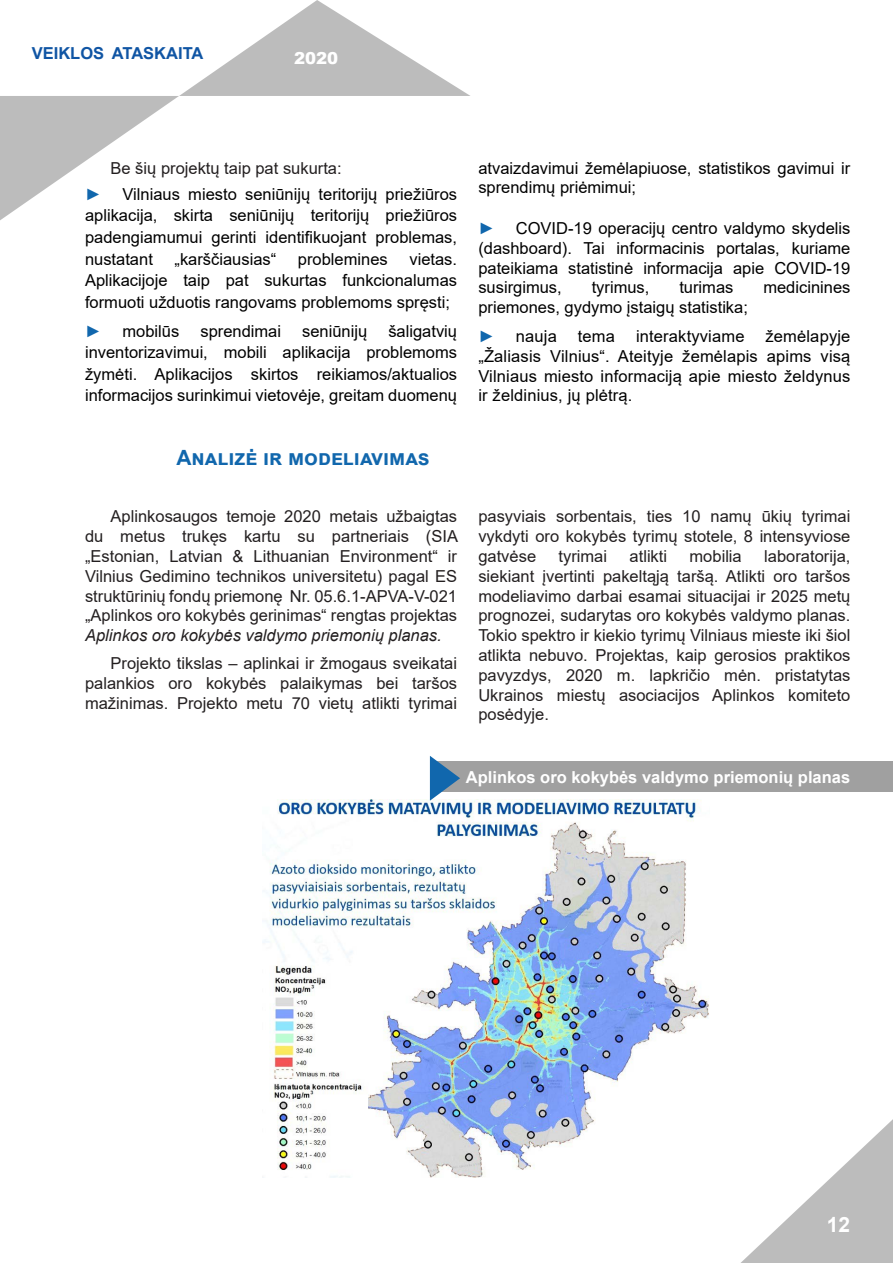
<style>
.page{position:relative;width:893px;height:1263px;background:#fff}
.page>*{position:absolute;margin:0;border:0;box-sizing:border-box;transform-origin:0 0}
.Poskyris{font:700 21px "Arial";color:#1167ad}
.t1{font:700 21px "Arial";color:#fff}
.Paprastas_tekstas{font:16.5px/19.8px "Arial";color:#231f20;text-align:justify}
.t2{font:16.5px/21.6px "Arial";color:#000;text-align:justify}
.t3{font:700 16.5px "Arial";color:#fff}
.t4{font:700 16.5px "Arial";color:#1055a4}
.t5{font:900 16.5px "Arial";color:#fff}
.t6{font:16.5px "Arial";color:#1167ad}
.s1{font-style:italic}
</style>
<div class="page">
<svg style="left:741px;top:1119px;width:152px;height:144px"></svg>
<svg style="left:0;top:0;width:470px;height:220px"></svg>
<img style="left:263px;top:799px;width:446px;height:379px">
<div style="left:436px;top:762px;width:457px;height:30px;background:#a0a0a0"></div>
<svg style="left:430px;top:756px;width:30px;height:45px"></svg>
<p class="t4" style="left:32px;top:41px;width:173px">VEIKLOS ATASKAITA</p>
<p class="t5" style="left:294px;top:46px;width:46px">2020</p>
<p class="Paprastas_tekstas" style="left:111px;top:158px;width:233px">Be šių projektų taip pat sukurta:</p>
<p class="t2" style="left:85px;top:183px;width:374px;text-indent:38px">Vilniaus miesto seniūnijų teritorijų priežiūros aplikacija, skirta seniūnijų teritorijų priežiūros padengiamumui gerinti identifikuojant problemas, nustatant</p>
<p class="t6" style="left:85px;top:183px;width:18px">►</p>
<p class="t2" style="left:175px;top:248px;width:103px">„karščiausias“</p>
<p class="t2" style="left:298px;top:248px;width:91px">problemines</p>
<p class="t2" style="left:85px;top:248px;width:374px;text-indent:324px">vietas.<br>Aplikacijoje taip pat sukurtas funkcionalumas formuoti užduotis rangovams problemoms spręsti;</p>
<p class="t6" style="left:85px;top:319px;width:18px">►</p>
<p class="t2" style="left:123px;top:320px;width:58px">mobilūs</p>
<p class="t2" style="left:200px;top:320px;width:82px">sprendimai</p>
<p class="t2" style="left:302px;top:320px;width:67px">seniūnijų</p>
<p class="t2" style="left:85px;top:320px;width:374px;text-indent:303px">šaligatvių inventorizavimui, mobili aplikacija problemoms žymėti. Aplikacijos skirtos reikiamos/aktualios informacijos surinkimui vietovėje, greitam duomenų</p>
<p class="Poskyris" style="left:176px;top:443px;width:255px">Analizė ir modeliavimas</p>
<p class="Paprastas_tekstas" style="left:85px;top:506px;width:374px;text-indent:26px">Aplinkosaugos temoje 2020 metais užbaigtas du metus trukęs kartu su partneriais (SIA „Estonian, Latvian &amp; Lithuanian Environment“ ir Vilnius Gedimino technikos universitetu) pagal ES struktūrinių fondų priemonę Nr. 05.6.1-APVA-V-021 „Aplinkos oro kokybės gerinimas“ rengtas projektas <span class="s1">Aplinkos oro kokybės valdymo priemonių planas.</span></p>
<p class="Paprastas_tekstas" style="left:85px;top:654px;width:374px;text-indent:26px">Projekto tikslas – aplinkai ir žmogaus sveikatai palankios oro kokybės palaikymas bei taršos mažinimas. Projekto metu 70 vietų atlikti tyrimai</p>
<p class="t2" style="left:478px;top:158px;width:374px;line-height:19.8px">atvaizdavimui žemėlapiuose, statistikos gavimui ir sprendimų priėmimui;</p>
<p class="t6" style="left:478px;top:217px;width:18px">►</p>
<p class="t2" style="left:478px;top:218px;width:374px;line-height:19.8px;text-indent:38px">COVID-19 operacijų centro valdymo skydelis (dashboard). Tai informacinis portalas, kuriame pateikiama statistinė informacija apie COVID-19 susirgimus,</p>
<p class="t2" style="left:592px;top:277px;width:59px">tyrimus,</p>
<p class="t2" style="left:679px;top:277px;width:56px">turimas</p>
<p class="t2" style="left:763px;top:277px;width:89px">medicinines</p>
<p class="t2" style="left:478px;top:297px;width:271px">priemones, gydymo įstaigų statistika;</p>
<p class="t6" style="left:478px;top:325px;width:18px">►</p>
<p class="t2" style="left:516px;top:325px;width:43px">nauja</p>
<p class="t2" style="left:578px;top:325px;width:39px">tema</p>
<p class="t2" style="left:636px;top:325px;width:110px">interaktyviame</p>
<p class="t2" style="left:478px;top:326px;width:374px;line-height:19.8px;text-indent:287px">žemėlapyje „Žaliasis Vilnius“. Ateityje žemėlapis apims visą Vilniaus miesto informaciją apie miesto želdynus ir želdinius, jų plėtrą.</p>
<p class="Paprastas_tekstas" style="left:478px;top:506px;width:374px">pasyviais sorbentais, ties 10 namų ūkių tyrimai vykdyti oro kokybės tyrimų stotele, 8 intensyviose gatvėse</p>
<p class="Paprastas_tekstas" style="left:478px;top:546px;width:374px;text-indent:286px">laboratorija, siekiant įvertinti pakeltąją taršą. Atlikti oro taršos modeliavimo darbai esamai situacijai ir 2025 metų prognozei, sudarytas oro kokybės valdymo planas.<br>Tokio spektro ir kiekio tyrimų Vilniaus mieste iki šiol atlikta nebuvo. Projektas, kaip gerosios praktikos pavyzdys, 2020 m. lapkričio mėn. pristatytas Ukrainos miestų asociacijos Aplinkos komiteto posėdyje.</p>
<p class="Paprastas_tekstas" style="left:559px;top:546px;width:50px">tyrimai</p>
<p class="Paprastas_tekstas" style="left:630px;top:546px;width:39px">atlikti</p>
<p class="Paprastas_tekstas" style="left:690px;top:546px;width:54px">mobilia</p>
<p class="t3" style="left:466px;top:765px;width:386px">Aplinkos oro kokybės valdymo priemonių planas</p>
<p class="t1" style="left:827px;top:1210px;width:25px">12</p>
</div>
